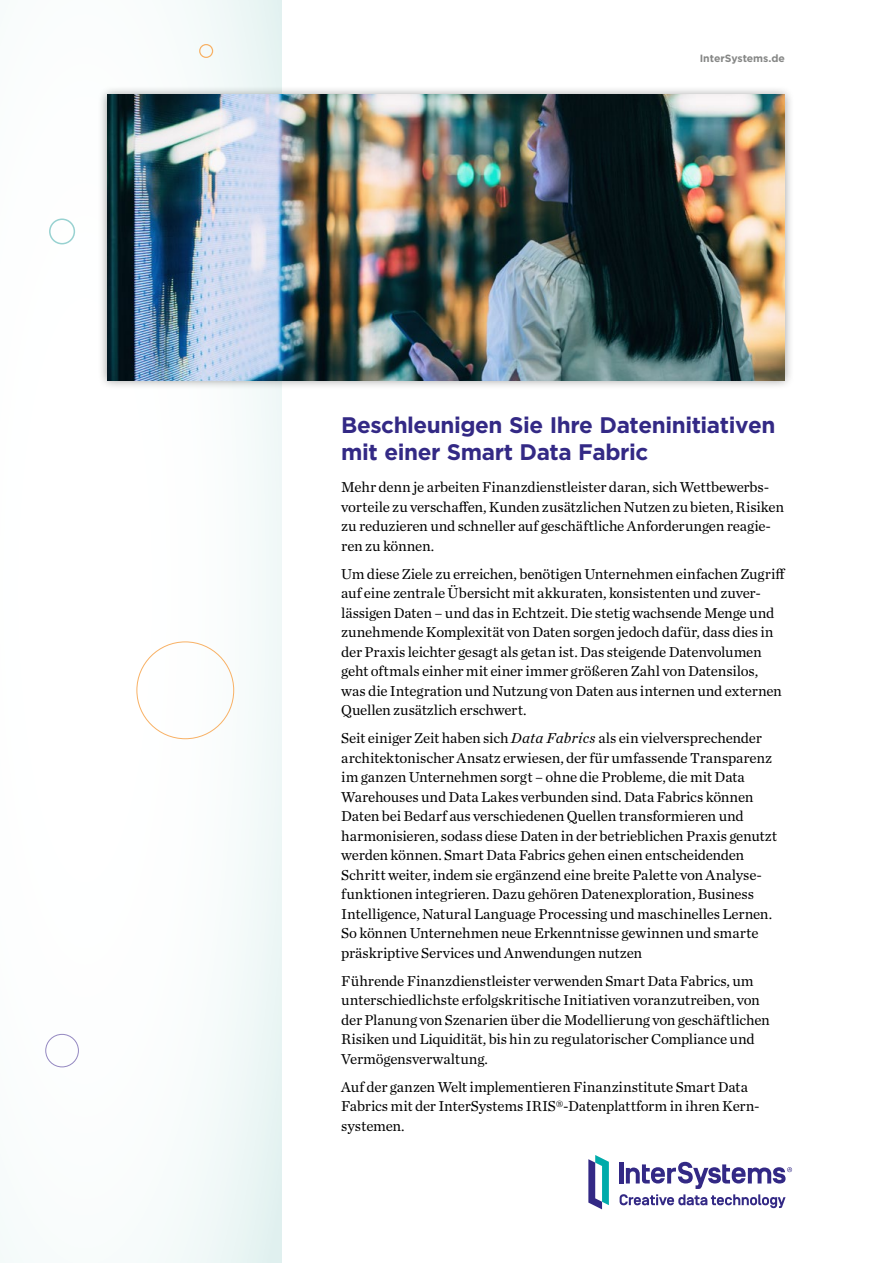
<style>
.page{position:relative;width:893px;height:1263px;background:#fff}
.page>*{position:absolute;margin:0;border:0;box-sizing:border-box;transform-origin:0 0}
.t1{font:700 22.5px/27.3px "Gotham";letter-spacing:-.02em;color:#332985}
.t2{font:15px/19.5px "Chronicle Text G1";letter-spacing:-.01em;color:#000}
.t3{font:700 10.5px "Gotham";color:#868786}
.s1{font-style:inherit}
.s2{font-style:italic}
</style>
<div class="page">
<div style="left:0;top:0;width:282px;height:1263px;background:linear-gradient(to right,#fff,#f2f9f8)"></div>
<div style="left:45px;top:1034px;width:34px;height:33px;border:1px solid #9488c1;border-radius:50%"></div>
<div style="left:49px;top:218px;width:26px;height:26px;border:2px solid #98d2d1;border-radius:50%"></div>
<div style="left:199px;top:44px;width:14px;height:14px;border:1px solid #f8b165;border-radius:50%"></div>
<svg style="left:588px;top:1155px;width:21px;height:54px"></svg>
<svg style="left:620px;top:1162px;width:172px;height:46px"></svg>
<div style="left:98px;top:85px;width:697px;height:305px;background:#000;opacity:.4"></div>
<img style="left:108px;top:95px;width:677px;height:285px">
<p class="t3" style="left:700px;top:53px;width:87px">InterSystems.de</p>
<h1 class="t1" style="left:341px;top:411px;width:436px">Beschleunigen Sie Ihre Dateninitiativen <span class="s1">mit</span> einer Smart Data Fabric</h1>
<p class="t2" style="left:341px;top:477px;width:444px">Mehr denn je arbeiten Finanzdienstleister daran, sich Wettbewerbs&shy;vorteile zu verschaffen, Kunden zusätzlichen Nutzen zu bieten, Risiken zu reduzieren und schneller auf geschäftliche Anforderungen reagie&shy;ren zu können.</p>
<p class="t2" style="left:341px;top:563px;width:446px">Um diese Ziele zu erreichen, benötigen Unternehmen einfachen Zugriff auf eine zentrale Übersicht mit akkuraten, konsistenten und zuver&shy;lässigen Daten – und das in Echtzeit. Die stetig wachsende Menge und zunehmende Komplexität von Daten sorgen jedoch dafür, dass dies in der Praxis leichter gesagt als getan ist. Das steigende Datenvolumen geht oftmals einher mit einer immer größeren Zahl von Datensilos, was die Integration und Nutzung von Daten aus internen und externen Quellen zusätzlich erschwert.</p>
<p class="t2" style="left:341px;top:728px;width:437px">Seit einiger Zeit haben sich <span class="s2">Data Fabrics</span> als ein vielversprechender architektonischer Ansatz erwiesen, der für umfassende Transparenz im ganzen Unternehmen sorgt – ohne die Probleme, die mit Data Warehouses und Data Lakes verbunden sind. Data Fabrics können Daten bei Bedarf aus verschiedenen Quellen transformieren und harmonisieren, sodass diese Daten in der betrieblichen Praxis genutzt werden können. Smart Data Fabrics gehen einen entscheidenden Schritt weiter, indem sie ergänzend eine breite Palette von Analyse&shy;funktionen integrieren. Dazu gehören Datenexploration, Business Intelligence, Natural Language Processing und maschinelles Lernen.<br>So können Unternehmen neue Erkenntnisse gewinnen und smarte präskriptive Services und Anwendungen nutzen</p>
<p class="t2" style="left:341px;top:970px;width:430px">Führende Finanzdienstleister verwenden Smart Data Fabrics, um unterschiedlichste erfolgskritische Initiativen voranzutreiben, von der Planung von Szenarien über die Modellierung von geschäftlichen Risiken und Liquidität, bis hin zu regulatorischer Compliance und Vermögensverwaltung.</p>
<p class="t2" style="left:341px;top:1076px;width:420px">Auf der ganzen Welt implementieren Finanzinstitute Smart Data<br>Fabrics mit der InterSystems IRIS®-Datenplattform in ihren Kern&shy;systemen.</p>
</div>
